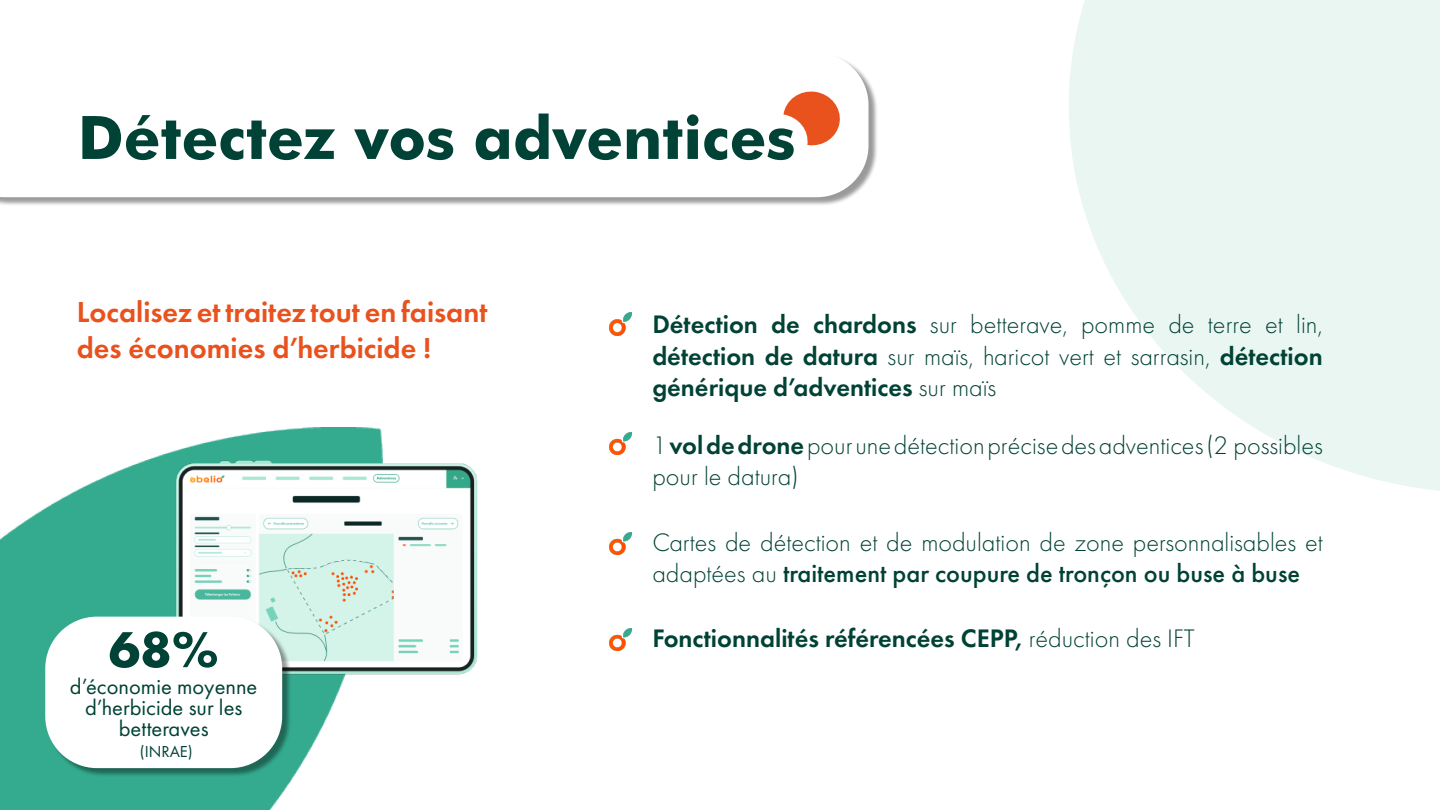
<style>
.page{position:relative;width:1440px;height:810px;background:#fff}
.page>*{position:absolute;margin:0;border:0;box-sizing:border-box;transform-origin:0 0}
.t1{font:700 60px "Futura BT";color:#004235}
.t2{font:700 52.5px "Futura PT";color:#004235}
.t3{font:600 30px/36px "Futura PT";color:#e9511d}
.t4{font:300 26.25px/31.5px "Futura PT";color:#004235}
.t5{font:600 26.25px "Futura PT";color:#004235}
.t6{font:22.5px/21px "Futura PT";color:#004235;text-align:center}
.t7{font:16.5px "Futura PT";color:#004235}
.s1{font-weight:600}
.s2{font-weight:500}
.s3{font-weight:300}
</style>
<div class="page">
<img style="left:0;top:428px;width:382px;height:382px">
<div style="left:0;top:54px;width:878px;height:153px;background:#000;opacity:.4"></div>
<svg style="left:0;top:54px;width:869px;height:143px"></svg>
<svg style="left:784px;top:90px;width:58px;height:57px"></svg>
<svg style="left:1069px;top:0;width:371px;height:491px;fill:#eaf6f2"></svg>
<img style="left:174px;top:446px;width:304px;height:249px">
<div style="left:46px;top:618px;width:245px;height:159px;background:#000;opacity:.4"></div>
<div style="left:45px;top:617px;width:237px;height:151px;background:#fff;border-radius:52px"></div>
<img style="left:609px;top:313px;width:23px;height:22px">
<img style="left:609px;top:433px;width:23px;height:22px">
<img style="left:609px;top:533px;width:23px;height:22px">
<img style="left:609px;top:629px;width:23px;height:22px">
<h1 class="t1" style="left:78px;top:101px;width:719px">Détectez vos adventices</h1>
<p class="t3" style="left:77px;top:296px;width:412px">Localisez et traitez tout en faisant des économies d’herbicide !</p>
<h2 class="t2" style="left:109px;top:631px;width:111px">68%</h2>
<p class="t6" style="left:70px;top:678px;width:189px">d’économie moyenne d’herbicide sur les betteraves</p>
<p class="t7" style="left:140px;top:745px;width:54px">(INRAE)</p>
<p class="t4" style="left:652px;top:309px;width:672px;text-align:justify"><span class="s1">Détection de chardons</span> sur betterave, pomme de terre et lin, <span class="s1">détection de datura</span> sur maïs, haricot vert et sarrasin, <span class="s1">détection générique d’adventices</span> sur maïs</p>
<p class="t4" style="left:652px;top:430px;width:672px">1 <span class="s1">vol de drone</span> pour une détection précise des adventices (2 possibles pour le datura)</p>
<p class="t4" style="left:652px;top:527px;width:672px">Cartes de détection et de modulation de zone personnalisables et adaptées au <span class="s2">traitement par coupure de tronçon ou buse à buse</span></p>
<p class="t5" style="left:652px;top:628px;width:544px">Fonctionnalités référencées CEPP, <span class="s3">réduction des IFT</span></p>
</div>
